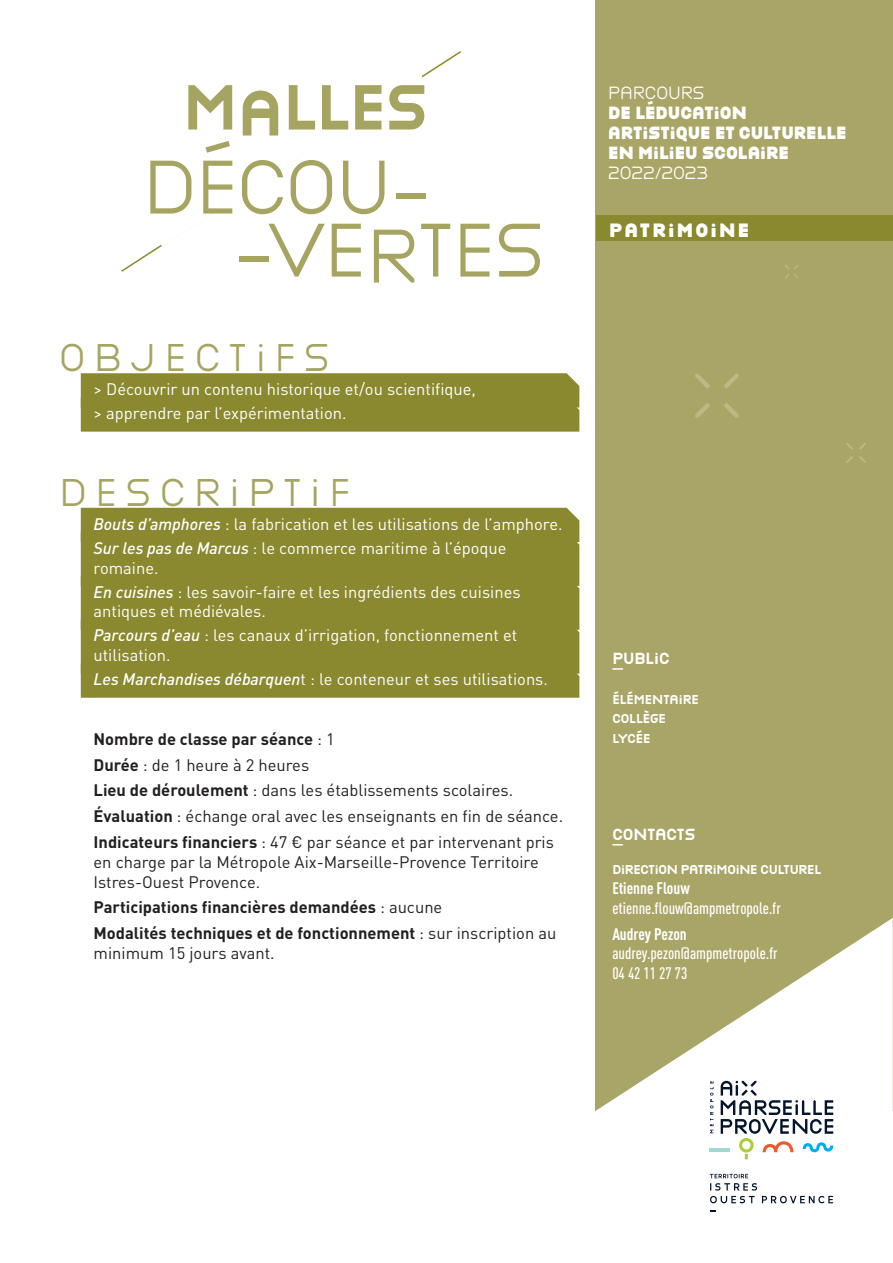
<style>
.page{position:relative;width:893px;height:1263px;background:#fff}
.page>*{position:absolute;margin:0;border:0;box-sizing:border-box;transform-origin:0 0}
.t1{font:70.5px "Victoire";color:#a6a461}
.t2{font:700 59.1px "Victoire";color:#a6a461}
.t3{font:36px "Victoire";letter-spacing:.25em;color:#a6a461}
.t4{font:900 18px "Victoire";letter-spacing:.12em;color:#fff}
.ombrage_patrimoine{font:16.5px/19.8px "DIN Pro";color:#fff}
.t5{font:16.5px/19.8px "DIN Pro";color:#231f20}
.t6{font:700 16.5px/19.8px "DIN Pro";color:#231f20}
.t7{font:500 condensed 16.5px "DIN Pro";color:#fff}
.t8{font:900 16.5px "Victoire";color:#fff}
.t9{font:700 condensed 16.5px "DIN Pro";color:#fff}
.t10{font:16.5px "Victoire";color:#fff}
.t11{font:700 15px "Victoire";color:#fff}
.t12{font:700 12px "Victoire";letter-spacing:-.02em;color:#fff}
.t13{font:700 12px "Victoire";color:#fff}
.s1{font-weight:500;font-style:italic}
.s2{font-weight:400}
.s3{font-weight:700}
</style>
<div class="page">
<div style="left:595px;top:0;width:298px;height:1111px;background:#a9a566"></div>
<svg style="left:595px;top:918px;width:298px;height:293px;fill:#fff"></svg>
<svg style="left:710px;top:1196px;width:45px;height:7px"></svg>
<svg style="left:762px;top:1196px;width:71px;height:7px"></svg>
<svg style="left:710px;top:1174px;width:47px;height:16px"></svg>
<hr style="left:710px;top:1148px;width:20px;height:3px;background:#a0d8d4">
<svg style="left:710px;top:1081px;width:3px;height:52px"></svg>
<svg style="left:721px;top:1081px;width:112px;height:78px"></svg>
<svg style="left:723px;top:402px;width:15px;height:16px"></svg>
<svg style="left:724px;top:374px;width:14px;height:15px"></svg>
<svg style="left:695px;top:402px;width:15px;height:16px"></svg>
<svg style="left:695px;top:374px;width:15px;height:15px"></svg>
<svg style="left:859px;top:456px;width:7px;height:7px"></svg>
<svg style="left:859px;top:443px;width:7px;height:7px"></svg>
<svg style="left:846px;top:456px;width:7px;height:7px"></svg>
<svg style="left:846px;top:443px;width:7px;height:7px"></svg>
<svg style="left:785px;top:265px;width:13px;height:14px"></svg>
<div style="left:596px;top:215px;width:297px;height:26px;background:#8a892f"></div>
<svg style="left:612px;top:668px;width:11px;height:2px"></svg>
<div style="left:81px;top:373px;width:498px;height:59px;background:#8a892f"></div>
<div style="left:81px;top:508px;width:498px;height:190px;background:#8a892f"></div>
<p class="t2" style="left:183px;top:65px;width:246px">MALLES</p>
<p class="t1" style="left:143px;top:137px;width:290px">DÉCOU-</p>
<p class="t1" style="left:234px;top:200px;width:312px">-VERTES</p>
<p class="t3" style="left:60px;top:332px;width:271px">OBJECTIFS</p>
<p class="ombrage_patrimoine" style="left:94px;top:378px;width:384px">&gt; Découvrir un contenu historique et/ou scientifique,</p>
<p class="ombrage_patrimoine" style="left:94px;top:402px;width:255px">&gt; apprendre par l’expérimentation.</p>
<p class="t3" style="left:60px;top:466px;width:292px">DESCRIPTIF</p>
<p class="ombrage_patrimoine" style="left:94px;top:513px;width:470px"><span class="s1">Bouts d’amphores</span> : la fabrication et les utilisations de l’amphore.</p>
<p class="ombrage_patrimoine" style="left:94px;top:537px;width:415px"><span class="s1">Sur les pas de Marcus</span> : le commerce maritime à l’époque romaine.</p>
<p class="ombrage_patrimoine" style="left:94px;top:581px;width:429px"><span class="s1">En cuisines</span> : les savoir-faire et les ingrédients des cuisines antiques et médiévales.</p>
<p class="ombrage_patrimoine" style="left:94px;top:624px;width:425px"><span class="s1">Parcours d’eau</span> : les canaux d’irrigation, fonctionnement et utilisation.</p>
<p class="ombrage_patrimoine" style="left:94px;top:668px;width:456px"><span class="s1">Les Marchandises débarquen</span>t : le conteneur et ses utilisations.</p>
<p class="t6" style="left:94px;top:727px;width:243px">Nombre de classe par séance <span class="s2">: 1</span></p>
<p class="t5" style="left:94px;top:754px;width:217px"><span class="s3">Durée</span> : de 1 heure à 2 heures</p>
<p class="t5" style="left:94px;top:779px;width:421px"><span class="s3">Lieu de déroulement</span> : dans les établissements scolaires.</p>
<p class="t5" style="left:94px;top:805px;width:471px"><span class="s3">Évaluation</span> : échange oral avec les enseignants en fin de séance.</p>
<p class="t5" style="left:94px;top:831px;width:462px"><span class="s3">Indicateurs financiers</span> : 47 € par séance et par intervenant pris en charge par la Métropole Aix-Marseille-Provence Territoire<br>Istres-Ouest Provence.</p>
<p class="t6" style="left:94px;top:895px;width:350px">Participations financières demandées <span class="s2">: aucune</span></p>
<p class="t6" style="left:94px;top:921px;width:464px">Modalités techniques et de fonctionnement <span class="s2">: sur inscription au minimum 15 jours avant.</span></p>
<p class="t10" style="left:608px;top:81px;width:98px">PARCOURS</p>
<p class="t8" style="left:608px;top:100px;width:140px">DE LÉDUCATION</p>
<p class="t8" style="left:608px;top:120px;width:240px">ARTISTIQUE ET CULTURELLE</p>
<p class="t8" style="left:608px;top:140px;width:182px">EN MILIEU SCOLAIRE</p>
<p class="t10" style="left:608px;top:161px;width:101px">2022/2023</p>
<p class="t4" style="left:609px;top:216px;width:141px">PATRIMOINE</p>
<p class="t11" style="left:612px;top:648px;width:59px">PUBLIC</p>
<p class="t13" style="left:612px;top:691px;width:88px">ÉLÉMENTAIRE</p>
<p class="t13" style="left:612px;top:710px;width:55px">COLLÈGE</p>
<p class="t12" style="left:612px;top:730px;width:40px">LYCÉE</p>
<p class="t11" style="left:612px;top:824px;width:85px">CONTACTS</p>
<p class="t12" style="left:612px;top:861px;width:210px">DIRECTION PATRIMOINE CULTUREL</p>
<p class="t9" style="left:612px;top:876px;width:79px">Etienne Flouw</p>
<p class="t7" style="left:612px;top:896px;width:170px">etienne.flouw@ampmetropole.fr</p>
<p class="t9" style="left:612px;top:922px;width:76px">Audrey Pezon</p>
<p class="t7" style="left:612px;top:942px;width:167px">audrey.pezon@ampmetropole.fr</p>
<p class="t7" style="left:612px;top:961px;width:77px">04 42 11 27 73</p>
</div>
